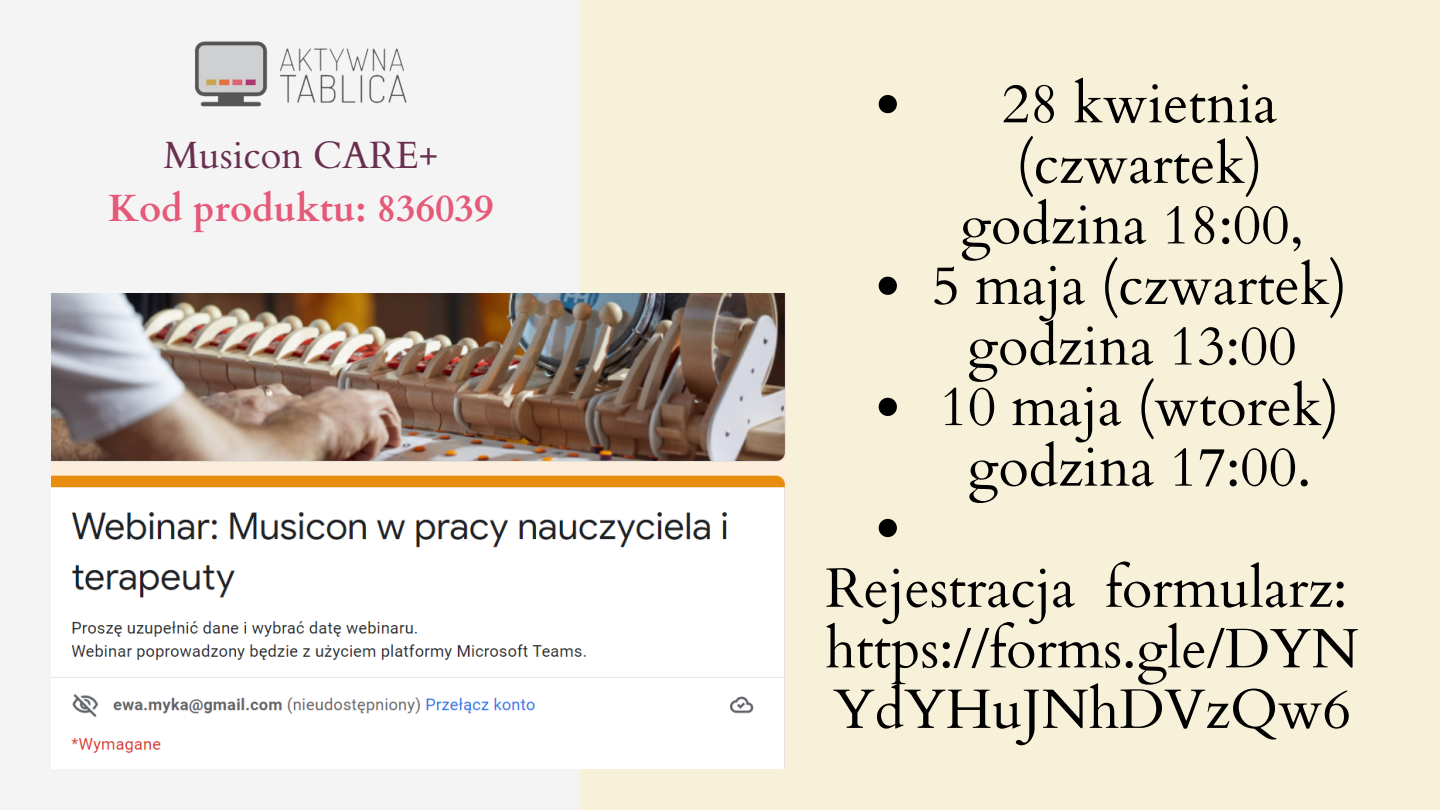
<style>
.page{position:relative;width:1440px;height:810px;background:#f8f1da}
.page>*{position:absolute;margin:0;border:0;box-sizing:border-box;transform-origin:0 0}
.t1{font:55.6px/60.6px "Cardo";color:#000;text-align:center}
.t2{font:700 38px "Cardo";color:#e45a78}
.t3{font:38px "Cardo";color:#692f50}
</style>
<div class="page">
<div style="left:0;top:0;width:580px;height:810px;background:#f5f4f4"></div>
<img style="left:193px;top:26px;width:216px;height:92px">
<img style="left:51px;top:293px;width:735px;height:476px">
<svg style="left:879px;top:95px;width:18px;height:18px"></svg>
<svg style="left:879px;top:277px;width:18px;height:18px"></svg>
<svg style="left:879px;top:398px;width:18px;height:18px"></svg>
<svg style="left:879px;top:519px;width:18px;height:18px"></svg>
<p class="t3" style="left:163px;top:131px;width:276px">Musicon CARE+</p>
<p class="t2" style="left:108px;top:183px;width:387px">Kod produktu: 836039</p>
<p class="t1" style="left:932px;top:75px;width:417px">28 kwietnia (czwartek) godzina 18:00,<br>5 maja (czwartek) godzina 13:00<br>10 maja (wtorek) godzina 17:00.</p>
<p class="t1" style="left:825px;top:559px;width:535px;text-align:left">Rejestracja formularz: https://forms.gle/DYN<br>YdYHuJNhDVzQw6</p>
</div>
